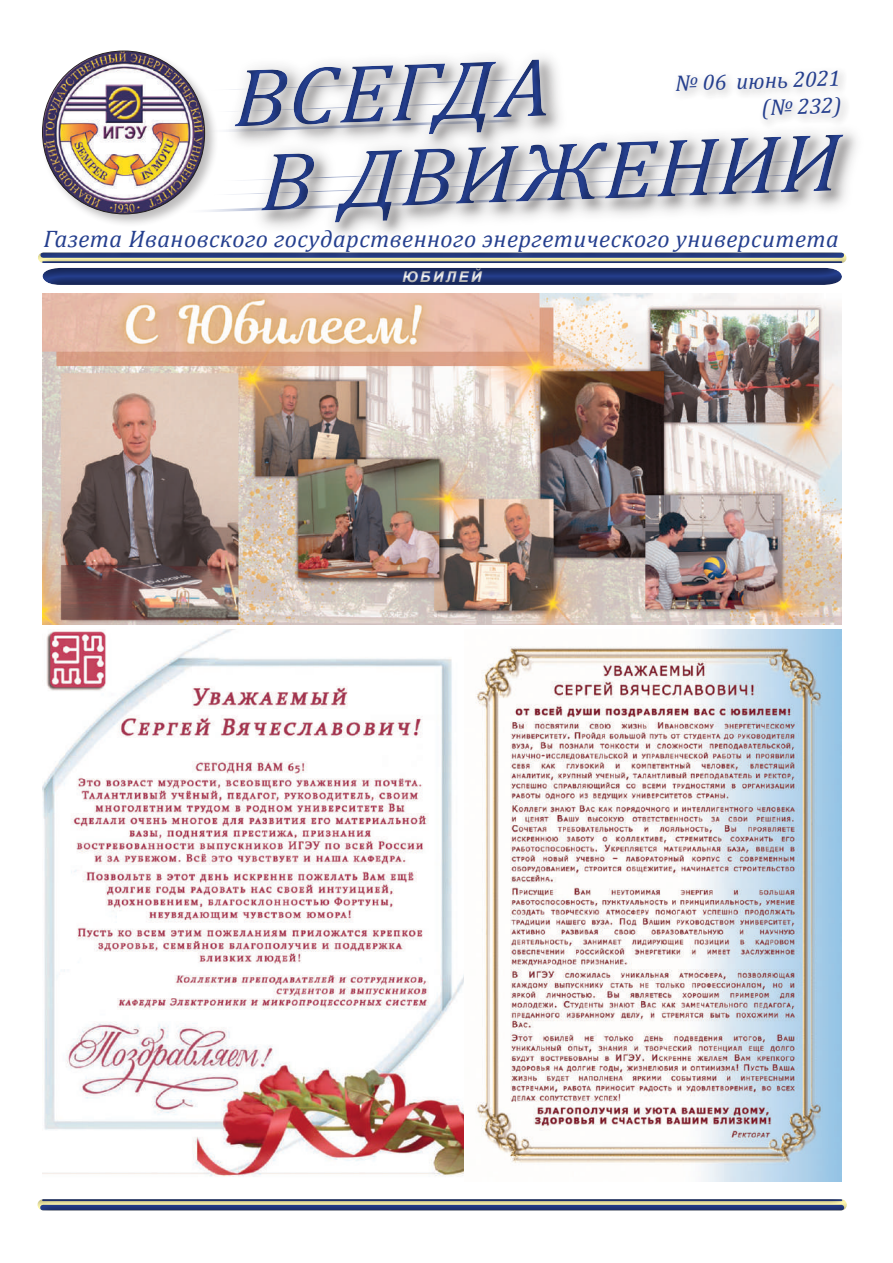
<style>
.page{position:relative;width:893px;height:1263px;background:#fff}
.page>*{position:absolute;margin:0;border:0;box-sizing:border-box;transform-origin:0 0}
.t1{font:italic 83.4px/84.9px "Cambria";color:#253f8e;scale:1.09 1}
.t2{font:italic 24px "Cambria";letter-spacing:.02em;color:#253f8e}
.t3{font:italic 22.5px/27px "Cambria";color:#253f8e;text-align:right}
.t4{font:italic 700 14.85px "Arial";letter-spacing:.15em;color:#fff}
</style>
<div class="page">
<div style="left:40px;top:49px;width:185px;height:186px;background:#231f20;opacity:.3"></div>
<img style="left:43px;top:51px;width:162px;height:163px;border-radius:81px">
<img style="left:119px;top:49px;width:450px;height:169px">
<div style="left:32px;top:218px;width:861px;height:63px;background:#fff"></div>
<div style="left:0;top:1154px;width:891px;height:102px;background:#231f20;opacity:.5"></div>
<svg style="left:175px;top:49px;width:681px;height:166px"></svg>
<img style="left:42px;top:629px;width:799px;height:553px">
<div style="left:42px;top:256px;width:801px;height:33px;background:#231f20;opacity:.5"></div>
<img style="left:43px;top:293px;width:799px;height:331px">
<h1 class="t1" style="left:230px;top:52px;width:557px;rotate:-2deg">ВСЕГДА<br>В ДВИЖЕНИИ</h1>
<p class="t2" style="left:44px;top:222px;width:797px">Газета Ивановского государственного энергетического университета</p>
<p class="t3" style="left:675px;top:69px;width:167px;rotate:-2deg">№ 06 июнь 2021 (№ 232)</p>
<p class="t4" style="left:402px;top:267px;width:81px">ЮБИЛЕЙ</p>
</div>
